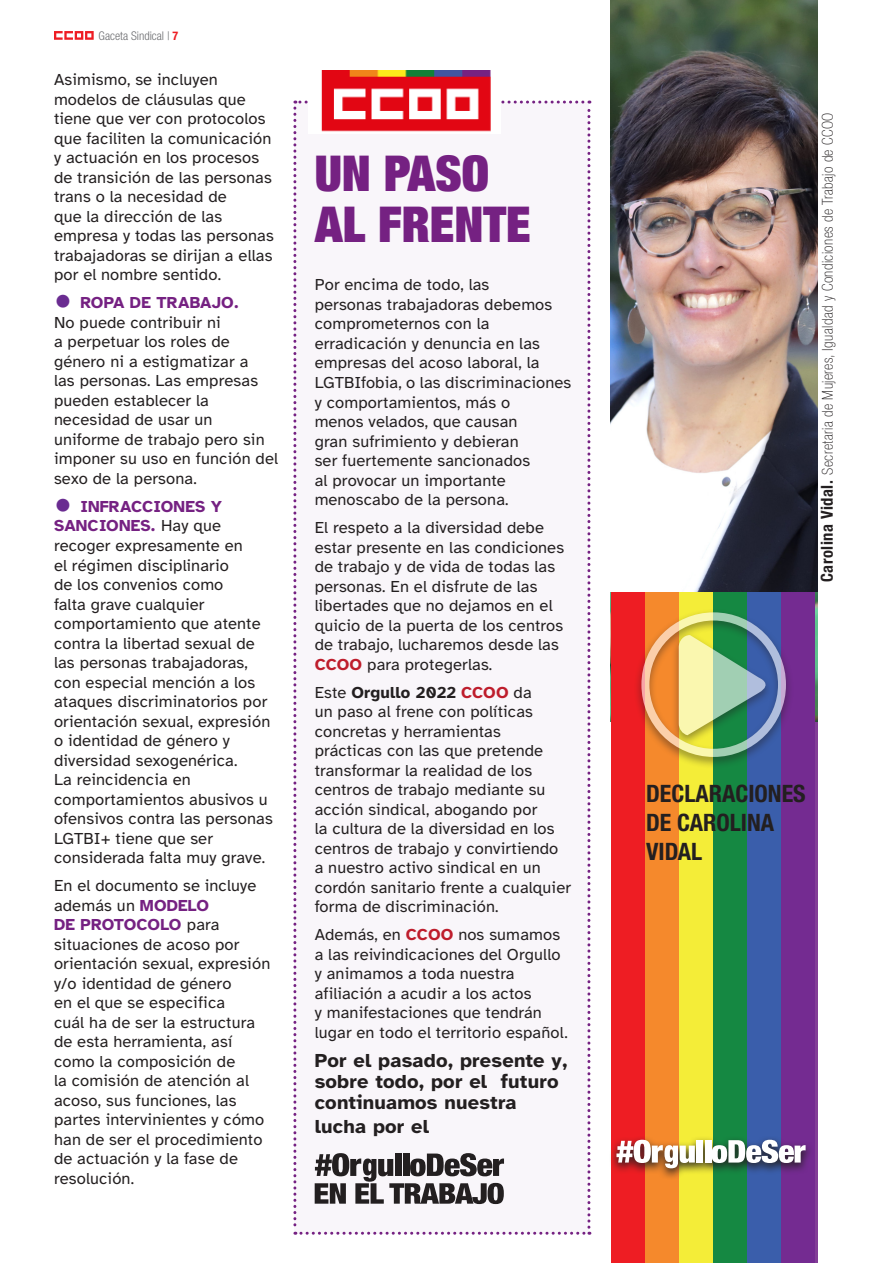
<style>
.page{position:relative;width:893px;height:1263px;background:#fff}
.page>*{position:absolute;margin:0;border:0;box-sizing:border-box;transform-origin:0 0}
.Entradillas{font:900 condensed 49.5px "Helvetica Neue LT Std";color:#752182}
.t1{font:700 condensed 24px "Helvetica Neue LT Std";color:#231f20}
.t2{font:700 19.5px/21px "Atkinson Hyperlegible";letter-spacing:.01em;color:#231f20}
.t3{font:16.5px/19.5px "Atkinson Hyperlegible";letter-spacing:.01em;color:#231f20}
.t4{font:100 condensed 15px "Helvetica Neue LT Std";letter-spacing:.03em;color:#231f20}
.t5{font:300 condensed 12px "Helvetica Neue LT Std";color:#6c6d70}
.s1{font-weight:700;color:#ee1d23}
.s2{font-family:"Helvetica Neue LT 75 Bd";font-size:36px;color:#6a2c91}
.s3{font-weight:700;color:#752182}
.s4{font-weight:700;color:#be1d2c}
.s5{font-weight:700}
.s6{font-weight:700;font-size:16.5px}
</style>
<div class="page">
<svg style="left:54px;top:31px;width:40px;height:9px"></svg>
<img style="left:321px;top:70px;width:170px;height:31px">
<div style="left:293px;top:101px;width:297px;height:1134px;background:#f9f6fa"></div>
<div style="left:611px;top:0;width:34px;height:1263px;background:#ee1d23"></div>
<div style="left:645px;top:0;width:34px;height:1263px;background:#f5892c"></div>
<div style="left:679px;top:0;width:34px;height:1263px;background:#f4ed38"></div>
<div style="left:713px;top:0;width:34px;height:1263px;background:#158842"></div>
<div style="left:747px;top:0;width:34px;height:1263px;background:#3a5eab"></div>
<div style="left:781px;top:0;width:34px;height:1263px;background:#742b91"></div>
<svg style="left:611px;top:1138px;width:199px;height:40px"></svg>
<svg style="left:616px;top:1140px;width:79px;height:28px;background:#d1aa91"></svg>
<div style="left:696px;top:1140px;width:7px;height:22px;background:#fff"></div>
<div style="left:705px;top:1140px;width:6px;height:22px;background:#fff"></div>
<svg style="left:712px;top:1140px;width:94px;height:23px;background:#aeb2bc"></svg>
<img style="left:611px;top:0;width:206px;height:592px">
<div style="left:633px;top:608px;width:161px;height:161px;background:#231f20;opacity:.75"></div>
<svg style="left:641px;top:612px;width:145px;height:145px"></svg>
<p class="t5" style="left:99px;top:28px;width:81px">Gaceta Sindical | <span class="s1">7</span></p>
<p class="t3" style="left:54px;top:70px;width:221px">Asimismo, se incluyen modelos de cláusulas que tiene que ver con protocolos que faciliten la comunicación y actuación en los procesos de transición de las personas trans o la necesidad de<br>que la dirección de las empresa y todas las personas trabajadoras se dirijan a ellas por el nombre sentido.</p>
<p class="t3" style="left:54px;top:293px;width:226px"><span class="s2">•</span> <span class="s3">ROPA DE TRABAJO.<br></span>No puede contribuir ni<br>a perpetuar los roles de género ni a estigmatizar a<br>las personas. Las empresas pueden establecer la necesidad de usar un uniforme de trabajo pero sin imponer su uso en función del sexo de la persona.</p>
<p class="t3" style="left:54px;top:497px;width:220px"><span class="s2">•</span> <span class="s3">INFRACCIONES Y<br>SANCIONES.</span> Hay que recoger expresamente en<br>el régimen disciplinario<br>de los convenios como<br>falta grave cualquier comportamiento que atente contra la libertad sexual de las personas trabajadoras, con especial mención a los ataques discriminatorios por orientación sexual, expresión o identidad de género y diversidad sexogenérica.<br>La reincidencia en comportamientos abusivos u ofensivos contra las personas<br>LGTBI+ tiene que ser considerada falta muy grave.</p>
<p class="t3" style="left:54px;top:876px;width:218px">En el documento se incluye además un <span class="s3">MODELO<br>DE PROTOCOLO</span> para situaciones de acoso por orientación sexual, expresión y/o identidad de género<br>en el que se especifica<br>cuál ha de ser la estructura de esta herramienta, así como la composición de<br>la comisión de atención al acoso, sus funciones, las partes intervinientes y cómo han de ser el procedimiento de actuación y la fase de resolución.</p>
<p class="Entradillas" style="left:315px;top:142px;width:176px">UN PASO</p>
<p class="Entradillas" style="left:315px;top:193px;width:218px">AL FRENTE</p>
<p class="t3" style="left:315px;top:275px;width:258px">Por encima de todo, las<br>personas trabajadoras debemos comprometernos con la erradicación y denuncia en las empresas del acoso laboral, la<br>LGTBIfobia, o las discriminaciones y comportamientos, más o<br>menos velados, que causan<br>gran sufrimiento y debieran<br>ser fuertemente sancionados<br>al provocar un importante menoscabo de la persona.</p>
<p class="t3" style="left:315px;top:518px;width:251px">El respeto a la diversidad debe estar presente en las condiciones de trabajo y de vida de todas las personas. En el disfrute de las libertades que no dejamos en el quicio de la puerta de los centros de trabajo, lucharemos desde las<br><span class="s4">CCOO</span> para protegerlas.</p>
<p class="t3" style="left:315px;top:682px;width:258px">Este <span class="s5">Orgullo 2022</span> <span class="s4">CCOO</span> da<br>un paso al frene con políticas concretas y herramientas prácticas con las que pretende transformar la realidad de los centros de trabajo mediante su acción sindical, abogando por<br>la cultura de la diversidad en los centros de trabajo y convirtiendo a nuestro activo sindical en un cordón sanitario frente a cualquier forma de discriminación.</p>
<p class="t3" style="left:315px;top:925px;width:255px">Además, en <span class="s4">CCOO</span> nos sumamos a las reivindicaciones del Orgullo y animamos a toda nuestra afiliación a acudir a los actos<br>y manifestaciones que tendrán lugar en todo el territorio español.</p>
<p class="t2" style="left:315px;top:1050px;width:254px">Por el pasado, presente y, sobre todo, por el futuro continuamos nuestra</p>
<p class="t2" style="left:315px;top:1116px;width:116px">lucha por el</p>
<p class="t4" style="left:819px;top:582px;width:471px;rotate:-90deg"><span class="s6">Carolina Vidal.</span> Secretaria de Mujeres, Igualdad y Condiciones de Trabajo de CCOO</p>
<p class="t1" style="left:646px;top:779px;width:161px">DECLARACIONES</p>
<p class="t1" style="left:646px;top:808px;width:129px">DE CAROLINA</p>
<p class="t1" style="left:646px;top:837px;width:58px">VIDAL</p>
</div>
